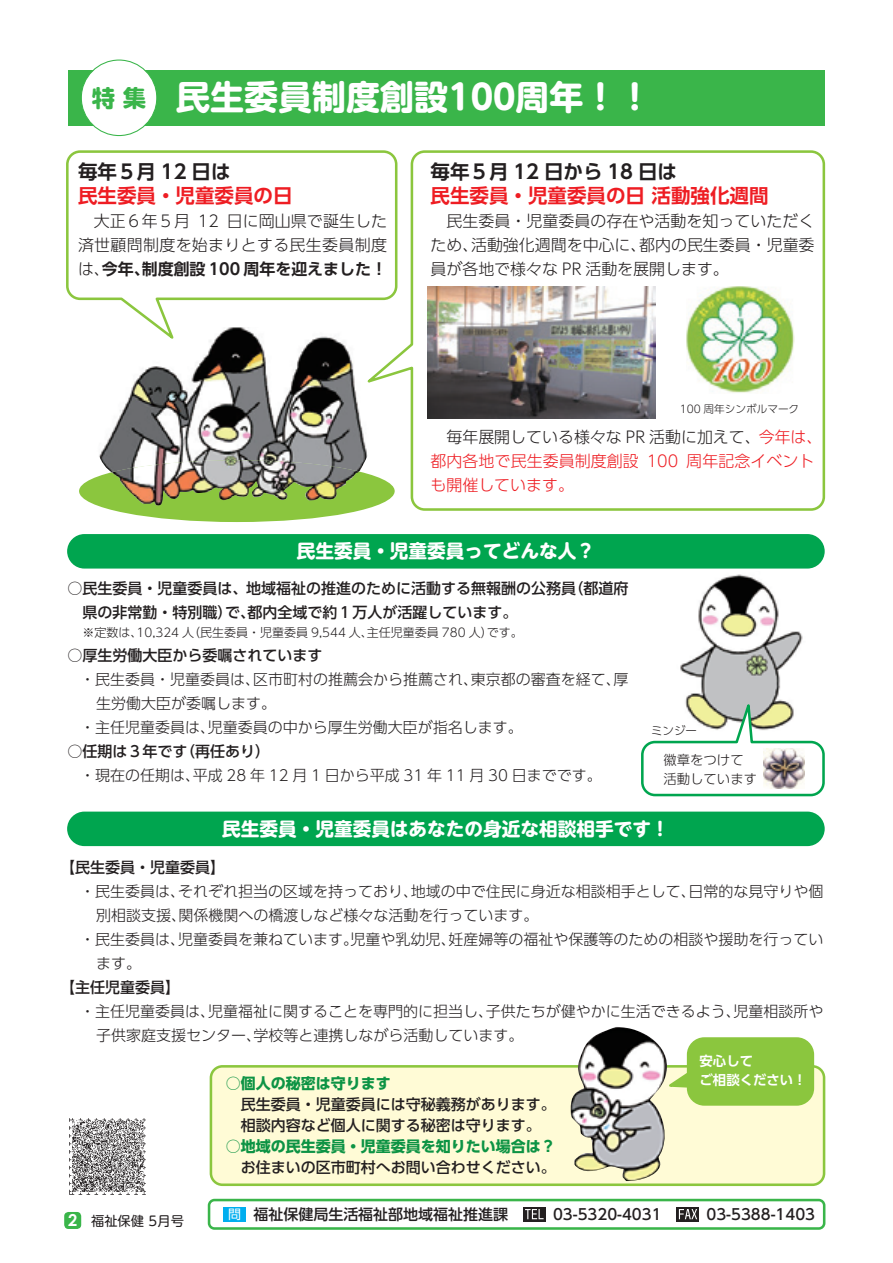
<style>
.page{position:relative;width:893px;height:1263px;background:#fff}
.page>*{position:absolute;margin:0;border:0;box-sizing:border-box;transform-origin:0 0}
.t1{font:700 34.05px "UD Shin M Go Pro";color:#fff}
.t2{font:700 23.4px "Soft Go Std";color:#3ab54a}
.t3{font:700 19.5px "UD Shin Go Pro De";color:#ee1d23}
.t4{font:700 19.5px "UD Shin Go Pro De";color:#231f20}
.t5{font:700 18.6px "UD Shin M Go Pro";color:#fff}
.t6{font:300 15.9px/24px "UD Shin Go Pro";letter-spacing:.005em;color:#231f20}
.t7{font:300 15.9px/24px "UD Shin Go Pro";color:#ee1d23}
.t8{font:700 15.9px "UD Shin Go Pro De";color:#231f20}
.t9{font:300 15px/24px "UD Shin Go Pro";color:#231f20}
.t10{font:500 15px/24px "UD Shin Go Pro";color:#231f20}
.t11{font:700 15px "UD Shin Go Pro";color:#0d9344}
.t12{font:300 13.35px/18.8px "UD Shin Go Pro";color:#231f20}
.t13{font:700 13.35px/18.8px "UD Shin Go Pro De";color:#fff}
.t14{font:13.35px "UD Shin M Go Pro";color:#231f20}
.t15{font:300 12px "UD Shin Go Pro";color:#231f20}
.t16{font:300 11.4px "UD Shin Go Pro";color:#231f20}
.t17{font:300 10.65px "UD Shin Go Pro";color:#231f20}
.s1{font-family:"UD Shin Go Pro";font-weight:300}
.s2{color:#231f20}
.s3{font-family:"Century Gothic";font-weight:700;font-size:16.5px;color:#fff}
.s4{font-weight:400;font-size:13.05px;color:#fff}
</style>
<div class="page">
<div style="left:68px;top:70px;width:757px;height:55px;background:#3ab54a"></div>
<div style="left:81px;top:60px;width:76px;height:76px;background:#fff;border-radius:50%"></div>
<div style="left:81px;top:60px;width:76px;height:76px;border:1px solid #3ab54a;border-radius:50%"></div>
<div style="left:64px;top:1212px;width:17px;height:17px;background:#3ab54a;border-radius:4px"></div>
<div style="left:67px;top:534px;width:758px;height:34px;background:#00a54f;border-radius:17px"></div>
<div style="left:67px;top:811px;width:758px;height:35px;background:#00a54f;border-radius:17px"></div>
<div style="left:224px;top:1206px;width:22px;height:15px;background:#00aeef"></div>
<svg style="left:523px;top:1207px;width:23px;height:14px"></svg>
<svg style="left:525px;top:1209px;width:19px;height:10px"></svg>
<svg style="left:677px;top:1207px;width:22px;height:14px"></svg>
<svg style="left:679px;top:1209px;width:18px;height:10px"></svg>
<div style="left:208px;top:1199px;width:617px;height:31px;border:3px solid #3ab54a;border-radius:5px"></div>
<div style="left:79px;top:460px;width:316px;height:62px;background:#8bc63e;border-radius:50%"></div>
<img style="left:680px;top:574px;width:123px;height:119px">
<div style="left:210px;top:1065px;width:615px;height:121px;background:#fffbd6"></div>
<img style="left:99px;top:345px;width:259px;height:127px">
<img style="left:112px;top:460px;width:246px;height:46px">
<img style="left:571px;top:1027px;width:104px;height:154px">
<svg style="left:662px;top:1037px;width:152px;height:69px;background:#9ece5b"></svg>
<svg style="left:641px;top:693px;width:184px;height:104px"></svg>
<img style="left:763px;top:748px;width:41px;height:40px">
<svg style="left:358px;top:150px;width:468px;height:361px"></svg>
<svg style="left:66px;top:150px;width:333px;height:195px"></svg>
<img style="left:69px;top:1118px;width:77px;height:77px">
<h2 class="t2" style="left:92px;top:81px;width:56px">特 集</h2>
<h1 class="t1" style="left:176px;top:70px;width:477px">民生委員制度創設100周年！！</h1>
<h3 class="t4" style="left:78px;top:156px;width:154px">毎年５月 12 日は</h3>
<h3 class="t3" style="left:78px;top:180px;width:216px">民生委員・児童委員の日</h3>
<p class="t6" style="left:78px;top:209px;width:310px">　大正６年５月 12 日に岡山県で誕生した済世顧問制度を始まりとする民生委員制度</p>
<p class="t8" style="left:78px;top:256px;width:311px"><span class="s1">は、</span>今年、制度創設 100 周年を迎えました！</p>
<h3 class="t4" style="left:430px;top:156px;width:248px">毎年５月 12 日から 18 日は</h3>
<h3 class="t3" style="left:430px;top:180px;width:339px">民生委員・児童委員の日 活動強化週間</h3>
<p class="t6" style="left:430px;top:209px;width:385px;text-align:justify">　民生委員・児童委員の存在や活動を知っていただくため、活動強化週間を中心に、都内の民生委員・児童委員が各地で様々な PR 活動を展開します。</p>
<p class="t17" style="left:680px;top:400px;width:121px">100 周年シンボルマーク</p>
<p class="t7" style="left:430px;top:424px;width:393px"><span class="s2">　毎年展開している様々な PR 活動に加えて、</span>今年は、都内各地で民生委員制度創設 100 周年記念イベントも開催しています。</p>
<p class="t5" style="left:297px;top:536px;width:300px">民生委員・児童委員ってどんな人？</p>
<p class="t10" style="left:82px;top:576px;width:547px;text-indent:-15px">○民生委員・児童委員は、地域福祉の推進のために活動する無報酬の公務員（都道府県の非常勤・特別職）で、都内全域で約１万人が活躍しています。</p>
<p class="t15" style="left:82px;top:623px;width:442px">※定数は、10,324 人（民生委員・児童委員 9,544 人、主任児童委員 780 人）です。</p>
<p class="t10" style="left:68px;top:643px;width:256px">○厚生労働大臣から委嘱されています</p>
<p class="t9" style="left:80px;top:667px;width:550px">・民生委員・児童委員は、区市町村の推薦会から推薦され、東京都の審査を経て、厚</p>
<p class="t9" style="left:96px;top:691px;width:181px">生労働大臣が委嘱します。</p>
<p class="t9" style="left:80px;top:715px;width:444px">・主任児童委員は、児童委員の中から厚生労働大臣が指名します。</p>
<p class="t10" style="left:68px;top:739px;width:204px">○任期は３年です（再任あり）</p>
<p class="t9" style="left:80px;top:763px;width:523px">・現在の任期は、平成 28 年 12 月 1 日から平成 31 年 11 月 30 日までです。</p>
<p class="t16" style="left:651px;top:722px;width:47px">ミンジー</p>
<p class="t12" style="left:663px;top:750px;width:95px">徽章をつけて活動しています</p>
<p class="t5" style="left:222px;top:814px;width:449px">民生委員・児童委員はあなたの身近な相談相手です！</p>
<p class="t10" style="left:60px;top:855px;width:166px">【民生委員・児童委員】</p>
<p class="t9" style="left:80px;top:878px;width:745px">・民生委員は、それぞれ担当の区域を持っており、地域の中で住民に身近な相談相手として、日常的な見守りや個</p>
<p class="t9" style="left:96px;top:902px;width:444px">別相談支援、関係機関への橋渡しなど様々な活動を行っています。</p>
<p class="t9" style="left:80px;top:926px;width:745px">・民生委員は、児童委員を兼ねています。児童や乳幼児、妊産婦等の福祉や保護等のための相談や援助を行ってい</p>
<p class="t9" style="left:96px;top:950px;width:46px">ます。</p>
<p class="t10" style="left:60px;top:975px;width:121px">【主任児童委員】</p>
<p class="t9" style="left:96px;top:998px;width:729px;text-indent:-16px">・主任児童委員は、児童福祉に関することを専門的に担当し、子供たちが健やかに生活できるよう、児童相談所や子供家庭支援センター、学校等と連携しながら活動しています。</p>
<p class="t14" style="left:68px;top:1209px;width:117px"><span class="s3">2</span> 福祉保健 5月号</p>
<p class="t11" style="left:226px;top:1070px;width:166px">○個人の秘密は守ります</p>
<p class="t10" style="left:221px;top:1093px;width:336px;line-height:21px">　 民生委員・児童委員には守秘義務があります。　 相談内容など個人に関する秘密は守ります。</p>
<p class="t11" style="left:226px;top:1133px;width:331px">○地域の民生委員・児童委員を知りたい場合は？</p>
<p class="t10" style="left:221px;top:1154px;width:336px">　 お住まいの区市町村へお問い合わせください。</p>
<p class="t13" style="left:700px;top:1051px;width:108px">安心して<br>ご相談ください！</p>
<p class="t10" style="left:228px;top:1201px;width:281px"><span class="s4">問</span> 福祉保健局生活福祉部地域福祉推進課</p>
<p class="t10" style="left:553px;top:1201px;width:110px">03-5320-4031</p>
<p class="t10" style="left:706px;top:1201px;width:110px">03-5388-1403</p>
</div>
